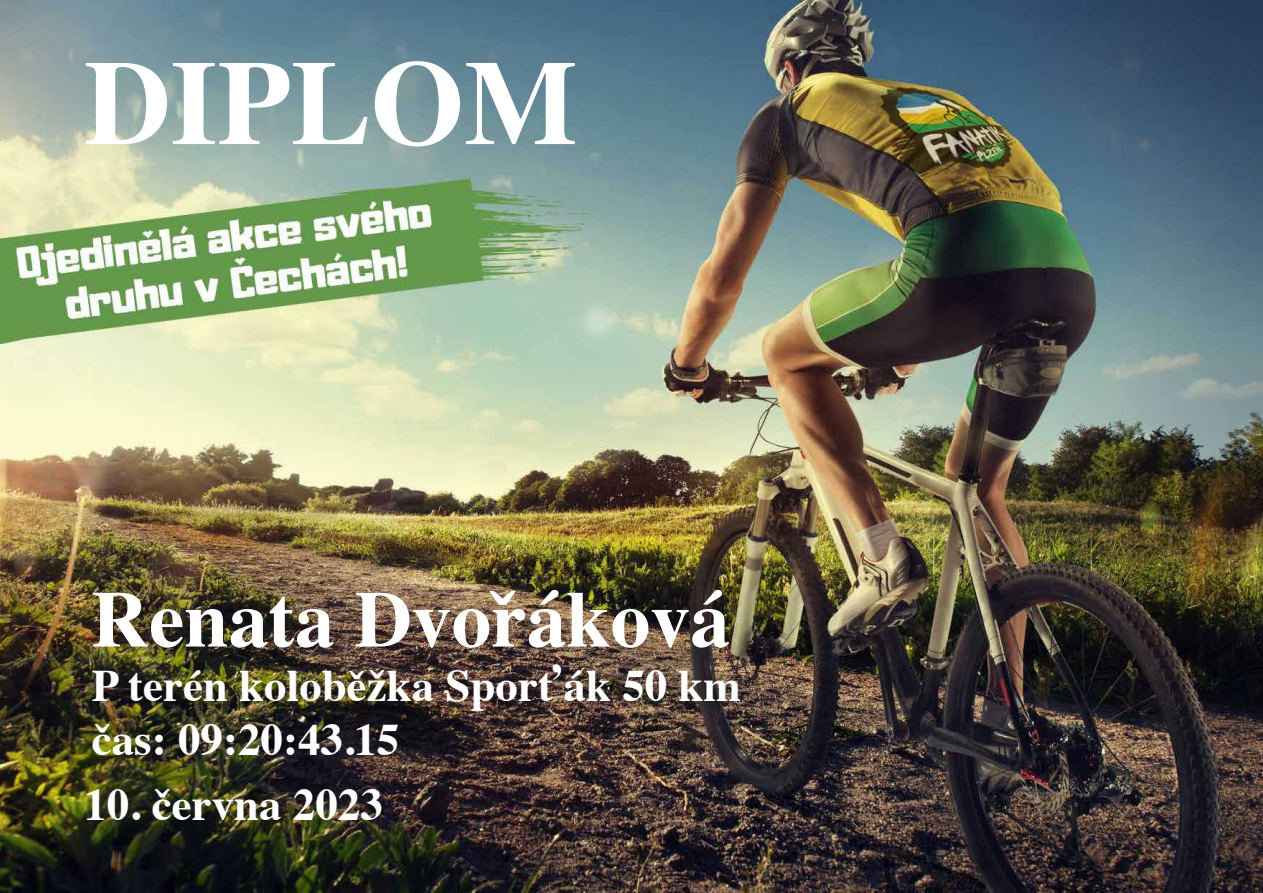
<style>
.page{position:relative;width:1263px;height:893px;background:#fff}
.page>*{position:absolute;margin:0;border:0;box-sizing:border-box;transform-origin:0 0}
.t1{font:700 120px "Times";color:#fff}
.t2{font:700 79.5px "Times";color:#fff}
.t3{font:700 45px/54px "Times";color:#fff}
</style>
<div class="page">
<img style="left:0;top:0;width:1263px;height:893px">
<h1 class="t1" style="left:84px;top:-11px;width:495px">DIPLOM</h1>
<h2 class="t2" style="left:92px;top:544px;width:640px">Renata Dvořáková</h2>
<p class="t3" style="left:92px;top:654px;width:651px">P terén koloběžka Sporťák 50 km čas: 09:20:43.15</p>
<p class="t3" style="left:84px;top:773px;width:300px">10. června 2023</p>
</div>
